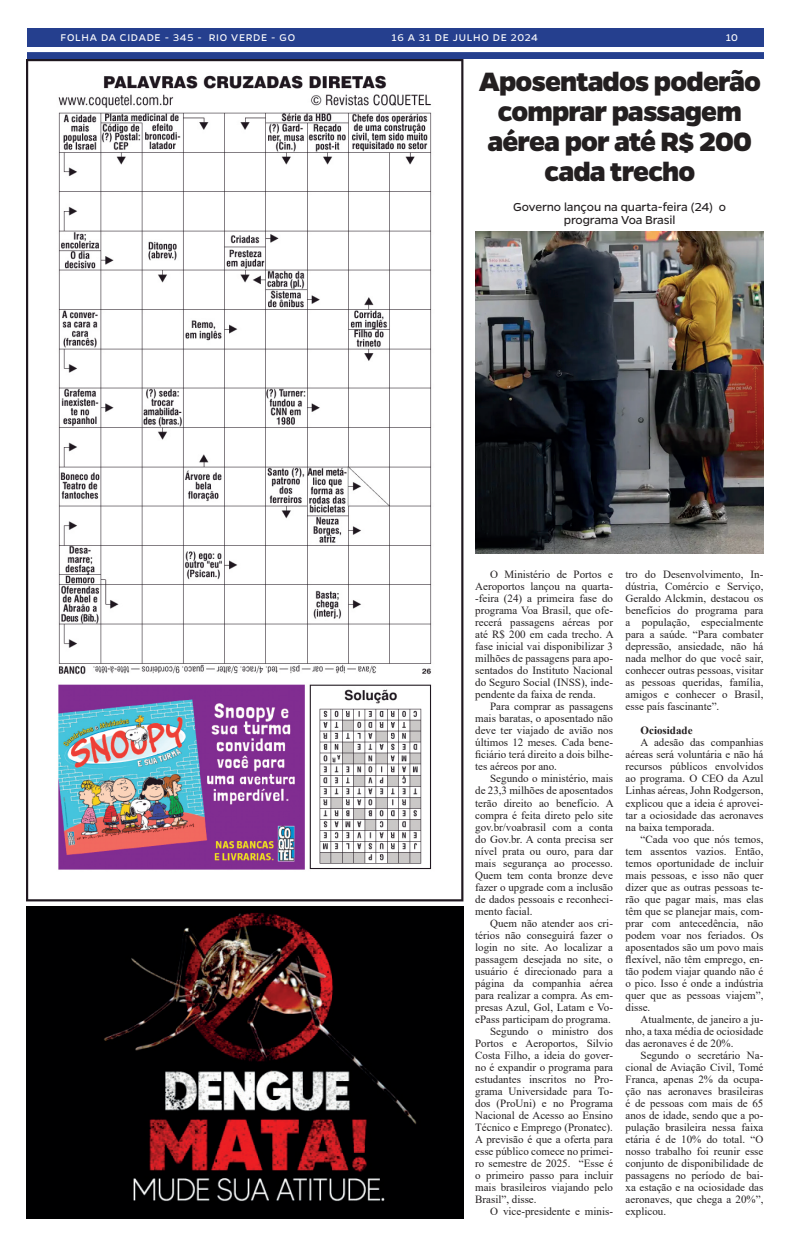
<style>
.page{position:relative;width:794px;height:1248px;background:#fff}
.page>*{position:absolute;margin:0;border:0;box-sizing:border-box;transform-origin:0 0}
.t1{font:800 30px/30px "Gentona";letter-spacing:-.03em;color:#231f20;text-align:center}
.t2{font:13px "Gentona";letter-spacing:-.01em;color:#231f20}
.t3{font:11px/12px "Times New Roman";color:#231f20;text-align:justify}
.Titulo_2_Colunas{font:11px "Gentona";letter-spacing:.065em;color:#fff}
.t4{font:700 11px "Times New Roman";color:#231f20}
</style>
<div class="page">
<div style="left:27px;top:28px;width:736px;height:31px;background:#253f8e"></div>
<div style="left:27px;top:47px;width:736px;height:5px;background:#fff"></div>
<img style="left:26px;top:59px;width:438px;height:842px">
<img style="left:475px;top:231px;width:289px;height:322px">
<img style="left:26px;top:906px;width:438px;height:312px">
<p class="Titulo_2_Colunas" style="left:61px;top:31px;width:236px">FOLHA DA CIDADE - 345 - RIO VERDE - GO</p>
<p class="Titulo_2_Colunas" style="left:391px;top:31px;width:148px">16 A 31 DE JULHO DE 2024</p>
<p class="Titulo_2_Colunas" style="left:725px;top:31px;width:14px">10</p>
<p class="t1" style="left:478px;top:66px;width:284px">Aposentados poderão comprar passagem aérea por até R$ 200 cada trecho</p>
<p class="t2" style="left:513px;top:199px;width:214px">Governo lançou na quarta-feira (24) o</p>
<p class="t2" style="left:564px;top:212px;width:113px">programa Voa Brasil</p>
<p class="t3" style="left:475px;top:568px;width:140px;text-indent:15px">O Ministério de Portos e Aeroportos lançou na quarta--feira (24) a primeira fase do programa Voa Brasil, que ofe&shy;recerá passagens aéreas por até R$ 200 em cada trecho. A fase inicial vai disponibilizar 3 milhões de passagens para apo&shy;sentados do Instituto Nacional do Seguro Social (INSS), inde&shy;pendente da faixa de renda.</p>
<p class="t3" style="left:475px;top:700px;width:139px;text-indent:15px">Para comprar as passagens mais baratas, o aposentado não deve ter viajado de avião nos últimos 12 meses. Cada bene&shy;ficiário terá direito a dois bilhe&shy;tes aéreos por ano.</p>
<p class="t3" style="left:475px;top:772px;width:140px;text-indent:15px">Segundo o ministério, mais de 23,3 milhões de aposentados terão direito ao benefício. A compra é feita direto pelo site gov.br/voabrasil com a conta do Gov.br. A conta precisa ser nível prata ou ouro, para dar mais segurança ao processo.<br>Quem tem conta bronze deve fazer o upgrade com a inclusão de dados pessoais e reconheci&shy;mento facial.</p>
<p class="t3" style="left:475px;top:916px;width:139px;text-indent:15px">Quem não atender aos cri&shy;térios não conseguirá fazer o login no site. Ao localizar a passagem desejada no site, o usuário é direcionado para a página da companhia aérea para realizar a compra. As em&shy;presas Azul, Gol, Latam e Vo&shy;ePass participam do programa.</p>
<p class="t3" style="left:475px;top:1024px;width:139px;text-indent:15px">Segundo o ministro dos Portos e Aeroportos, Silvio Costa Filho, a ideia do gover&shy;no é expandir o programa para estudantes inscritos no Pro&shy;grama Universidade para To&shy;dos (ProUni) e no Programa Nacional de Acesso ao Ensino Técnico e Emprego (Pronatec).<br>A previsão é que a oferta para esse público comece no primei&shy;ro semestre de 2025. “Esse é o primeiro passo para incluir mais brasileiros viajando pelo Brasil”, disse.</p>
<p class="t3" style="left:490px;top:1204px;width:124px">O vice-presidente e minis-</p>
<p class="t3" style="left:625px;top:568px;width:139px">tro do Desenvolvimento, In&shy;dústria, Comércio e Serviço, Geraldo Alckmin, destacou os benefícios do programa para a população, especialmente para a saúde. “Para combater depressão, ansiedade, não há nada melhor do que você sair, conhecer outras pessoas, visitar as pessoas queridas, família, amigos e conhecer o Brasil, esse país fascinante”.</p>
<p class="t4" style="left:640px;top:722px;width:53px">Ociosidade</p>
<p class="t3" style="left:625px;top:736px;width:139px;text-indent:15px">A adesão das companhias aéreas será voluntária e não há recursos públicos envolvidos ao programa. O CEO da Azul Linhas aéreas, John Rodgerson, explicou que a ideia é aprovei&shy;tar a ociosidade das aeronaves na baixa temporada.</p>
<p class="t3" style="left:625px;top:832px;width:139px;text-indent:15px">“Cada voo que nós temos, tem assentos vazios. Então, temos oportunidade de incluir mais pessoas, e isso não quer dizer que as outras pessoas te&shy;rão que pagar mais, mas elas têm que se planejar mais, com&shy;prar com antecedência, não podem voar nos feriados. Os aposentados são um povo mais flexível, não têm emprego, en&shy;tão podem viajar quando não é o pico. Isso é onde a indústria quer que as pessoas viajem”, disse.</p>
<p class="t3" style="left:625px;top:1012px;width:139px;text-indent:15px">Atualmente, de janeiro a ju&shy;nho, a taxa média de ociosidade das aeronaves é de 20%.</p>
<p class="t3" style="left:625px;top:1048px;width:139px;text-indent:15px">Segundo o secretário Na&shy;cional de Aviação Civil, Tomé Franca, apenas 2% da ocupa&shy;ção nas aeronaves brasileiras é de pessoas com mais de 65 anos de idade, sendo que a po&shy;pulação brasileira nessa faixa etária é de 10% do total. “O nosso trabalho foi reunir esse conjunto de disponibilidade de passagens no período de bai&shy;xa estação e na ociosidade das aeronaves, que chega a 20%”, explicou.</p>
</div>
